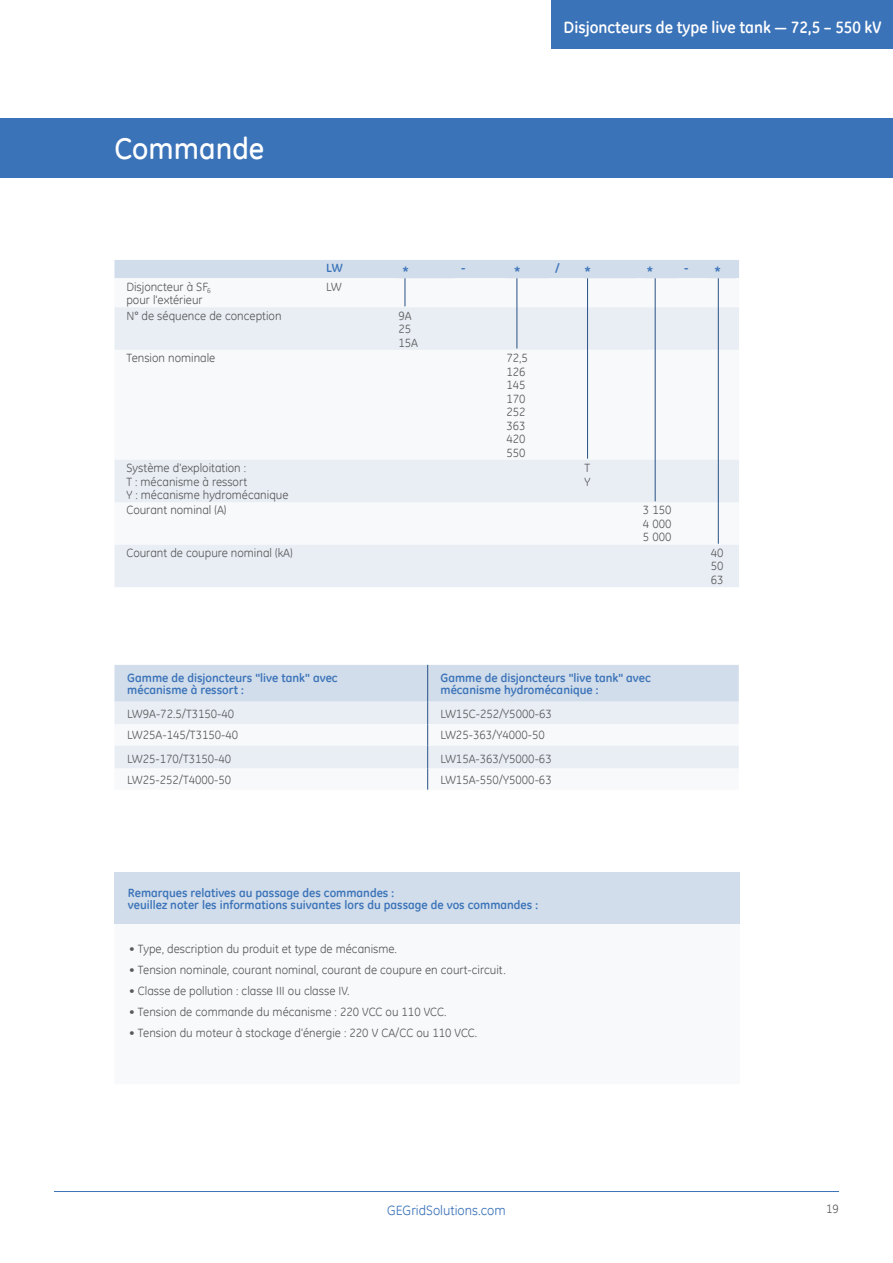
<style>
.page{position:relative;width:893px;height:1263px;background:#fff}
.page>*{position:absolute;margin:0;border:0;box-sizing:border-box;transform-origin:0 0}
.t1{font:500 30px "GE Inspira";color:#fff}
.t2{font:700 16.5px "GE Inspira";color:#fff}
.t3{font:700 15px "GE Inspira";color:#3b73b9}
.t4{font:13.5px "GE Inspira";color:#3b73b9}
.t5{font:12px/13.5px "GE Inspira";color:#58595b}
.t6{font:700 12px/12px "GE Inspira";color:#3b73b9}
</style>
<div class="page">
<hr style="left:54px;top:1191px;width:785px;height:1px;background:#3b73b9">
<div style="left:0;top:118px;width:893px;height:60px;background:#3b73b9"></div>
<svg style="left:114px;top:665px;width:625px;height:125px"></svg>
<div style="left:121px;top:667px;width:301px;height:33px;background:#d1ddea"></div>
<div style="left:434px;top:667px;width:299px;height:33px;background:#d1ddea"></div>
<svg style="left:114px;top:307px;width:625px;height:280px"></svg>
<svg style="left:114px;top:260px;width:625px;height:46px"></svg>
<hr style="left:517px;top:278px;width:1px;height:70px;background:#285186">
<hr style="left:587px;top:278px;width:1px;height:181px;background:#285186">
<hr style="left:655px;top:278px;width:1px;height:223px;background:#285186">
<hr style="left:718px;top:278px;width:1px;height:266px;background:#285186">
<div style="left:114px;top:872px;width:626px;height:52px;background:#d1ddea"></div>
<div style="left:551px;top:0;width:342px;height:49px;background:#3b73b9"></div>
<h1 class="t1" style="left:114px;top:131px;width:151px">Commande</h1>
<h2 class="t2" style="left:564px;top:16px;width:319px">Disjoncteurs de type live tank — 72,5 – 550 kV</h2>
<p class="t6" style="left:326px;top:262px;width:18px">LW</p>
<p class="t3" style="left:402px;top:263px;width:8px">*</p>
<p class="t6" style="left:461px;top:262px;width:6px">-</p>
<p class="t3" style="left:514px;top:263px;width:47px">* <sup>/</sup></p>
<p class="t3" style="left:584px;top:263px;width:8px">*</p>
<p class="t3" style="left:647px;top:263px;width:43px">* <sup>-</sup></p>
<p class="t3" style="left:715px;top:263px;width:8px">*</p>
<p class="t5" style="left:126px;top:279px;width:86px">Disjoncteur à SF<sub>6 </sub>pour l'extérieur</p>
<p class="t5" style="left:326px;top:279px;width:17px">LW</p>
<p class="t5" style="left:126px;top:308px;width:157px">N° de séquence de conception</p>
<p class="t5" style="left:398px;top:308px;width:21px">9A<br>25<br>15A</p>
<p class="t5" style="left:126px;top:351px;width:91px">Tension nominale</p>
<p class="t5" style="left:506px;top:351px;width:23px">72,5<br>126<br>145<br>170<br>252<br>363<br>420<br>550</p>
<p class="t5" style="left:126px;top:461px;width:164px">Système d'exploitation :<br>T : mécanisme à ressort<br>Y : mécanisme hydromécanique</p>
<p class="t5" style="left:584px;top:461px;width:8px">T<br>Y</p>
<p class="t5" style="left:126px;top:503px;width:102px">Courant nominal (A)</p>
<p class="t5" style="left:643px;top:503px;width:30px;text-align:justify">3 150<br>4 000<br>5 000</p>
<p class="t5" style="left:126px;top:546px;width:168px">Courant de coupure nominal (kA)</p>
<p class="t5" style="left:711px;top:546px;width:14px;text-align:justify">40<br>50<br>63</p>
<p class="t6" style="left:127px;top:671px;width:212px">Gamme de disjoncteurs "live tank" avec mécanisme à ressort :</p>
<p class="t6" style="left:440px;top:671px;width:212px">Gamme de disjoncteurs "live tank" avec mécanisme hydromécanique :</p>
<p class="t5" style="left:127px;top:707px;width:108px">LW9A-72.5/T3150-40</p>
<p class="t5" style="left:440px;top:707px;width:113px">LW15C-252/Y5000-63</p>
<p class="t5" style="left:127px;top:728px;width:112px">LW25A-145/T3150-40</p>
<p class="t5" style="left:440px;top:728px;width:106px">LW25-363/Y4000-50</p>
<p class="t5" style="left:127px;top:751px;width:106px">LW25-170/T3150-40</p>
<p class="t5" style="left:440px;top:751px;width:113px">LW15A-363/Y5000-63</p>
<p class="t5" style="left:127px;top:772px;width:106px">LW25-252/T4000-50</p>
<p class="t5" style="left:440px;top:772px;width:113px">LW15A-550/Y5000-63</p>
<p class="t6" style="left:128px;top:886px;width:412px">Remarques relatives au passage des commandes :<br>veuillez noter les informations suivantes lors du passage de vos commandes :</p>
<p class="t5" style="left:129px;top:941px;width:269px">• Type, description du produit et type de mécanisme.</p>
<p class="t5" style="left:129px;top:963px;width:378px">• Tension nominale, courant nominal, courant de coupure en court-circuit.</p>
<p class="t5" style="left:129px;top:984px;width:222px">• Classe de pollution : classe III ou classe IV.</p>
<p class="t5" style="left:129px;top:1005px;width:319px">• Tension de commande du mécanisme : 220 VCC ou 110 VCC.</p>
<p class="t5" style="left:129px;top:1026px;width:350px">• Tension du moteur à stockage d'énergie : 220 V CA/CC ou 110 VCC.</p>
<p class="t4" style="left:387px;top:1201px;width:120px">GEGridSolutions.com</p>
<p class="t5" style="left:826px;top:1202px;width:14px">19</p>
</div>
